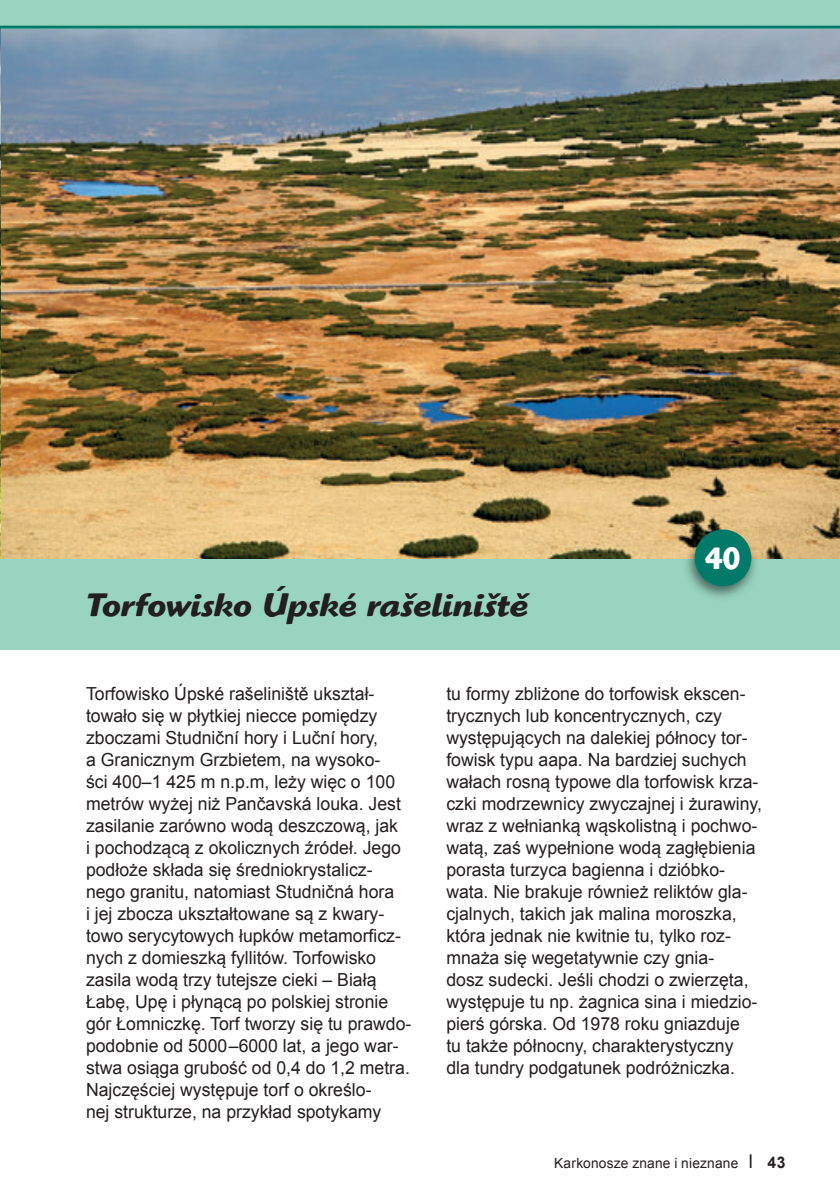
<style>
.page{position:relative;width:840px;height:1193px;background:#fff}
.page>*{position:absolute;margin:0;border:0;box-sizing:border-box;transform-origin:0 0}
.t1{font:italic 700 34px "Highlander Std";letter-spacing:.005em;color:#231f20}
.t2{font:700 32px "Highlander Std";color:#fff;scale:.95 1}
.t3{font:18px/22px "Arial";color:#231f20}
.t4{font:14px "Arial";letter-spacing:.015em;color:#231f20}
.s1{font-size:19px}
.s2{font-weight:700;font-size:16px}
</style>
<div class="page">
<img style="left:0;top:29px;width:839px;height:530px">
<hr style="left:0;top:559px;width:1px;height:91px;background:#98d4c0">
<div style="left:1px;top:559px;width:838px;height:91px;background:#98d4c0"></div>
<img style="left:683px;top:526px;width:75px;height:72px">
<div style="left:694px;top:530px;width:57px;height:56px;background:#017a6a;border-radius:50%"></div>
<div style="left:0;top:0;width:839px;height:27px;background:#98d4c0"></div>
<hr style="left:0;top:26px;width:839px;height:3px;background:#017a6a">
<h1 class="t1" style="left:86px;top:585px;width:444px">Torfowisko Úpské rašeliništeˇ</h1>
<h2 class="t2" style="left:704px;top:539px;width:39px">40</h2>
<p class="t3" style="left:86px;top:683px;width:327px">Torfowisko Úpské rašeliniště ukształ&shy;towało się w płytkiej niecce pomiędzy zboczami Studniční hory i Luční hory,<br>a Granicznym Grzbietem, na wysoko-<br>ści 400–1 425 m n.p.m, leży więc o 100 metrów wyżej niż Pančavská louka. Jest zasilanie zarówno wodą deszczową, jak<br>i pochodzącą z okolicznych źródeł. Jego podłoże składa się średniokrystalicz&shy;nego granitu, natomiast Studničná hora<br>i jej zbocza ukształtowane są z kwary&shy;towo serycytowych łupków metamorficz&shy;nych z domieszką fyllitów. Torfowisko zasila wodą trzy tutejsze cieki – Białą Łabę, Upę i płynącą po polskiej stronie gór Łomniczkę. Torf tworzy się tu prawdo&shy;podobnie od 5000 –6000 lat, a jego war&shy;stwa osiąga grubość od 0,4 do 1,2 metra.<br>Najczęściej występuje torf o określo-<br>nej strukturze, na przykład spotykamy</p>
<p class="t3" style="left:446px;top:683px;width:317px">tu formy zbliżone do torfowisk ekscen&shy;trycznych lub koncentrycznych, czy występujących na dalekiej północy tor&shy;fowisk typu aapa. Na bardziej suchych wałach rosną typowe dla torfowisk krza&shy;czki modrzewnicy zwyczajnej i żurawiny, wraz z wełnianką wąskolistną i pochwo&shy;watą, zaś wypełnione wodą zagłębienia porasta turzyca bagienna i dzióbko&shy;wata. Nie brakuje również reliktów gla&shy;cjalnych, takich jak malina moroszka, która jednak nie kwitnie tu, tylko roz&shy;mnaża się wegetatywnie czy gnia-<br>dosz sudecki. Jeśli chodzi o zwierzęta, występuje tu np. żagnica sina i miedzio&shy;pierś górska. Od 1978 roku gniazduje<br>tu także północny, charakterystyczny<br>dla tundry podgatunek podróżniczka.</p>
<p class="t4" style="left:554px;top:1154px;width:233px">Karkonosze znane i nieznane <span class="s1">l</span> <span class="s2">43</span></p>
</div>
